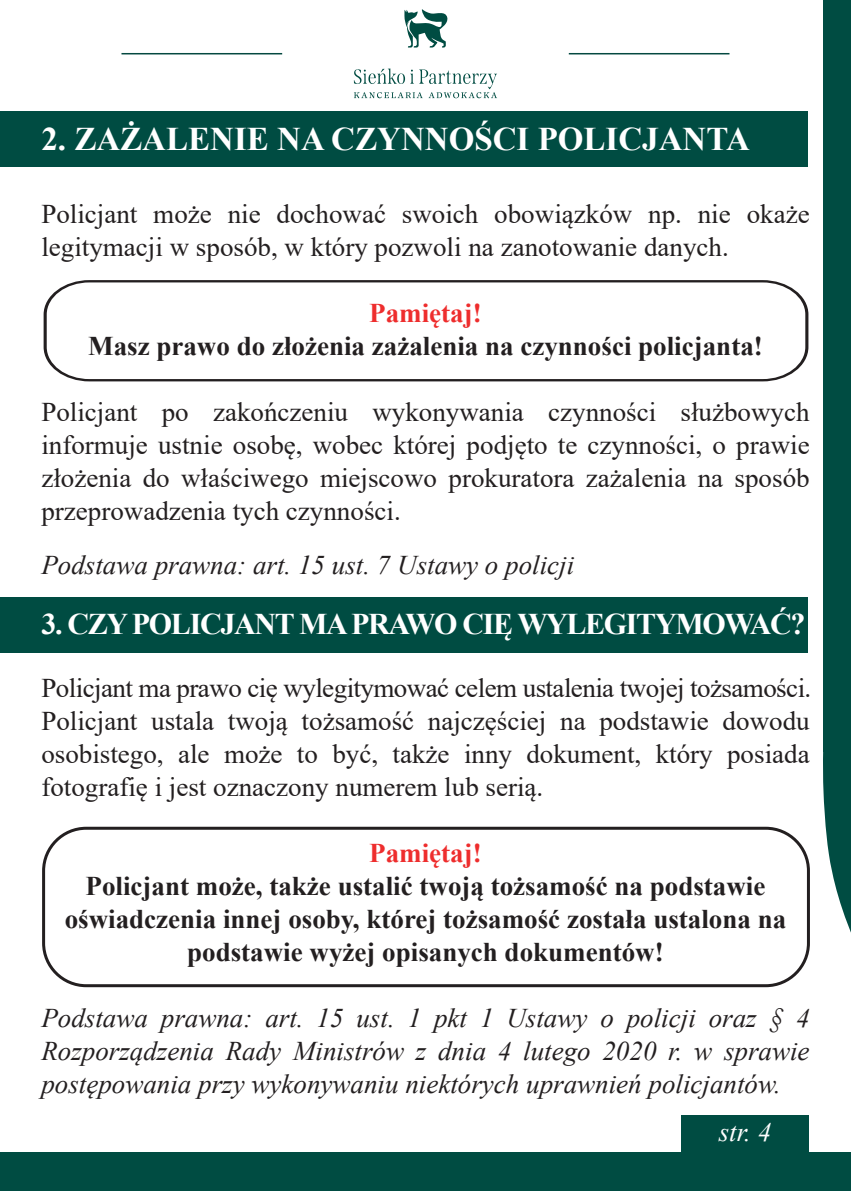
<style>
.page{position:relative;width:851px;height:1191px;background:#fff}
.page>*{position:absolute;margin:0;border:0;box-sizing:border-box;transform-origin:0 0}
.t1{font:700 33px "Times New Roman";color:#fff}
.t2{font:700 30px "Times New Roman";letter-spacing:-.045em;color:#fff}
.t3{font:27px/33px "Times New Roman";color:#231f20;text-align:justify}
.t4{font:italic 27px/33px "Times New Roman";color:#231f20;text-align:justify}
.t5{font:700 27px/33px "Times New Roman";color:#231f20;text-align:center}
.t6{font:700 27px "Times New Roman";color:#ee2d2d}
.t7{font:italic 27px "Times New Roman";color:#fff}
</style>
<div class="page">
<div style="left:823px;top:0;width:27px;height:751px;background:#004c42"></div>
<svg style="left:823px;top:751px;width:27px;height:179px"></svg>
<div style="left:0;top:1152px;width:850px;height:39px;background:#004c42"></div>
<hr style="left:121px;top:53px;width:161px;height:1px;background:#054941">
<hr style="left:568px;top:53px;width:161px;height:1px;background:#054941">
<svg style="left:404px;top:9px;width:44px;height:39px"></svg>
<svg style="left:354px;top:68px;width:143px;height:30px"></svg>
<div style="left:0;top:112px;width:808px;height:55px;background:#004c42"></div>
<div style="left:0;top:598px;width:808px;height:55px;background:#004c42"></div>
<div style="left:681px;top:1115px;width:127px;height:76px;background:#004c42"></div>
<svg style="left:44px;top:280px;width:764px;height:101px"></svg>
<div style="left:42px;top:826px;width:767px;height:161px;border:3px solid #231f20;border-radius:43px"></div>
<p class="t1" style="left:41px;top:115px;width:710px">2. ZAŻALENIE NA CZYNNOŚCI POLICJANTA</p>
<p class="t3" style="left:41px;top:196px;width:769px">Policjant może nie dochować swoich obowiązków np. nie okaże legitymacji w sposób, w który pozwoli na zanotowanie danych.</p>
<p class="t6" style="left:369px;top:293px;width:114px">Pamiętaj!</p>
<p class="t5" style="left:88px;top:328px;width:676px">Masz prawo do złożenia zażalenia na czynności policjanta!</p>
<p class="t3" style="left:41px;top:394px;width:769px">Policjant po zakończeniu wykonywania czynności służbowych informuje ustnie osobę, wobec której podjęto te czynności, o prawie złożenia do właściwego miejscowo prokuratora zażalenia na sposób przeprowadzenia tych czynności.</p>
<p class="t4" style="left:41px;top:547px;width:534px">Podstawa prawna: art. 15 ust. 7 Ustawy o policji</p>
<p class="t2" style="left:41px;top:602px;width:765px">3. CZY POLICJANT MA PRAWO CIĘ WYLEGITYMOWAĆ?</p>
<p class="t3" style="left:41px;top:670px;width:771px">Policjant ma prawo cię wylegitymować celem ustalenia twojej tożsamości.<br>Policjant ustala twoją tożsamość najczęściej na podstawie dowodu osobistego, ale może to być, także inny dokument, który posiada fotografię i jest oznaczony numerem lub serią.</p>
<p class="t6" style="left:369px;top:833px;width:114px">Pamiętaj!</p>
<p class="t5" style="left:65px;top:868px;width:723px">Policjant może, także ustalić twoją tożsamość na podstawie oświadczenia innej osoby, której tożsamość została ustalona na podstawie wyżej opisanych dokumentów!</p>
<p class="t4" style="left:41px;top:1000px;width:769px">Podstawa prawna: art. 15 ust. 1 pkt 1 Ustawy o policji oraz § 4<br>Rozporządzenia Rady Ministrów z dnia 4 lutego 2020 r. w sprawie postępowania przy wykonywaniu niektórych uprawnień policjantów.</p>
<p class="t7" style="left:718px;top:1113px;width:54px">str. 4</p>
</div>
